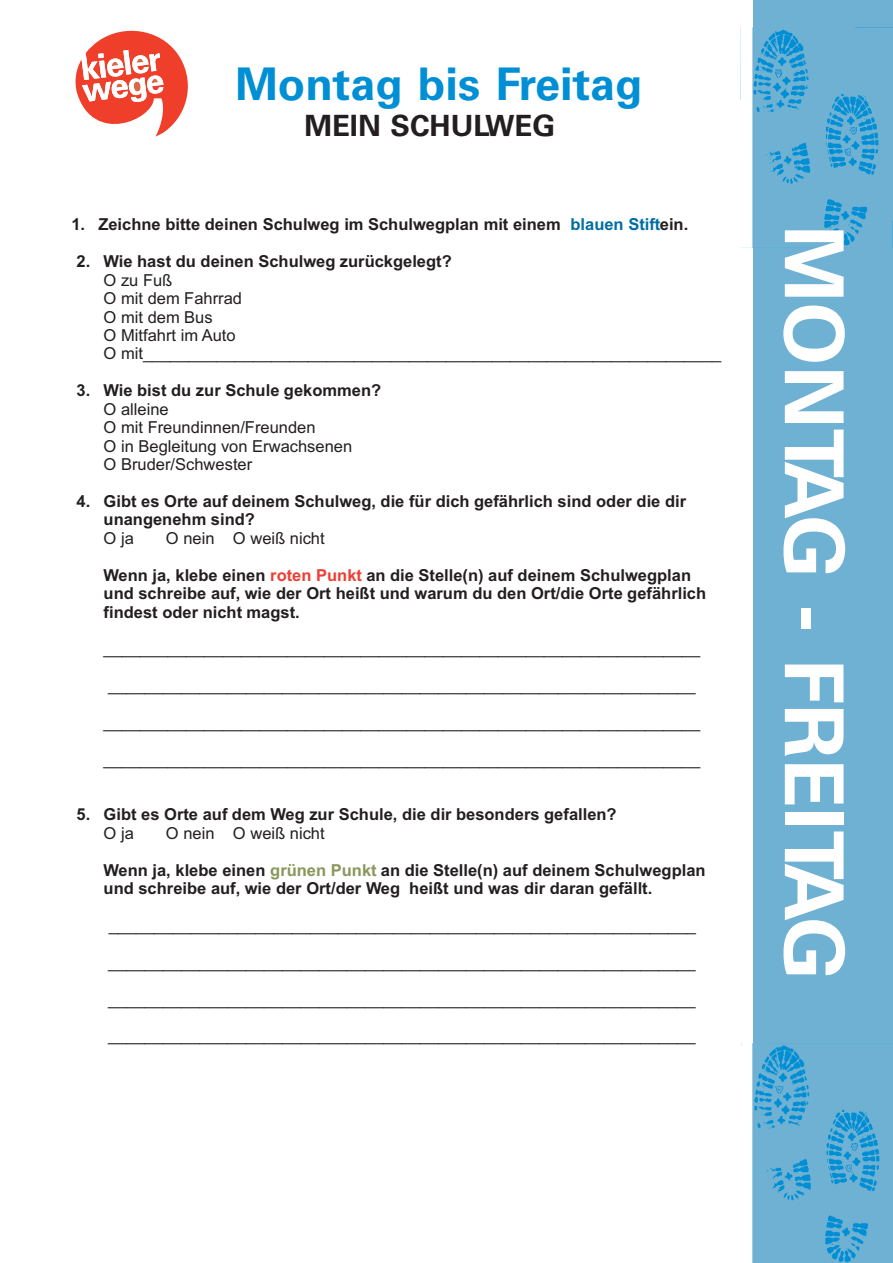
<style>
.page{position:relative;width:893px;height:1263px;background:#fff}
.page>*{position:absolute;margin:0;border:0;box-sizing:border-box;transform-origin:0 0}
.t1{font:300 81.15px "Univers LT";color:#fff}
.t2{font:300 45px "Univers LT";color:#008fd5}
.t3{font:300 29.25px "Univers LT";color:#231f20}
.t4{font:16.5px/18.5px "Arial";color:#231f20}
.t5{font:700 16.5px/18.5px "Arial";color:#231f20}
.t6{font:700 16.5px "Arial";color:#006da2}
.s1{color:#231f20}
.s2{color:#ee3e35}
.s3{color:#89975b}
</style>
<div class="page">
<div style="left:753px;top:0;width:139px;height:1263px;background:#6fb1d3"></div>
<img style="left:741px;top:1043px;width:139px;height:220px">
<img style="left:740px;top:27px;width:152px;height:221px">
<svg style="left:75px;top:30px;width:113px;height:107px"></svg>
<h2 class="t2" style="left:235px;top:68px;width:409px">Montag bis Freitag</h2>
<h3 class="t3" style="left:304px;top:115px;width:252px">MEIN SCHULWEG</h3>
<p class="t5" style="left:71px;top:217px;width:491px">1. Zeichne bitte deinen Schulweg im Schulwegplan mit einem</p>
<p class="t6" style="left:570px;top:218px;width:119px">blauen Stift<span class="s1">ein.</span></p>
<p class="t5" style="left:77px;top:254px;width:377px">2. Wie hast du deinen Schulweg zurückgelegt?</p>
<p class="t4" style="left:104px;top:272px;width:619px">O zu Fuß<br>O mit dem Fahrrad<br>O mit dem Bus<br>O Mitfahrt im Auto<br>O mit_______________________________________________________________</p>
<p class="t5" style="left:77px;top:383px;width:306px">3. Wie bist du zur Schule gekommen?</p>
<p class="t4" style="left:104px;top:401px;width:250px">O alleine<br>O mit Freundinnen/Freunden<br>O in Begleitung von Erwachsenen<br>O Bruder/Schwester</p>
<p class="t5" style="left:104px;top:493px;width:584px;text-indent:-27px">4. Gibt es Orte auf deinem Schulweg, die für dich gefährlich sind oder die dir unangenehm sind?</p>
<p class="t5" style="left:104px;top:567px;width:589px">Wenn ja, klebe einen <span class="s2">roten Punkt</span> an die Stelle(n) auf deinem Schulwegplan</p>
<p class="t4" style="left:104px;top:530px;width:32px">O ja</p>
<p class="t4" style="left:166px;top:530px;width:160px">O nein O weiß nicht</p>
<p class="t5" style="left:104px;top:586px;width:604px">und schreibe auf, wie der Ort heißt und warum du den Ort/die Orte gefährlich findest oder nicht magst.</p>
<p class="t4" style="left:104px;top:641px;width:598px">_________________________________________________________________</p>
<p class="t4" style="left:108px;top:678px;width:589px">________________________________________________________________</p>
<p class="t4" style="left:104px;top:715px;width:598px">_________________________________________________________________</p>
<p class="t4" style="left:104px;top:751px;width:598px">_________________________________________________________________</p>
<p class="t5" style="left:77px;top:807px;width:541px">5. Gibt es Orte auf dem Weg zur Schule, die dir besonders gefallen?</p>
<p class="t4" style="left:104px;top:825px;width:32px">O ja</p>
<p class="t4" style="left:166px;top:825px;width:160px">O nein O weiß nicht</p>
<p class="t5" style="left:104px;top:862px;width:603px">Wenn ja, klebe einen <span class="s3">grünen Punkt</span> an die Stelle(n) auf deinem Schulwegplan und schreibe auf, wie der Ort/der Weg heißt und was dir daran gefällt.</p>
<p class="t4" style="left:109px;top:917px;width:589px">________________________________________________________________</p>
<p class="t4" style="left:108px;top:954px;width:589px">________________________________________________________________</p>
<p class="t4" style="left:108px;top:991px;width:589px">________________________________________________________________</p>
<p class="t4" style="left:108px;top:1028px;width:589px">________________________________________________________________</p>
<h1 class="t1" style="left:843px;top:225px;width:756px;rotate:90deg">MONTAG - FREITAG</h1>
</div>
